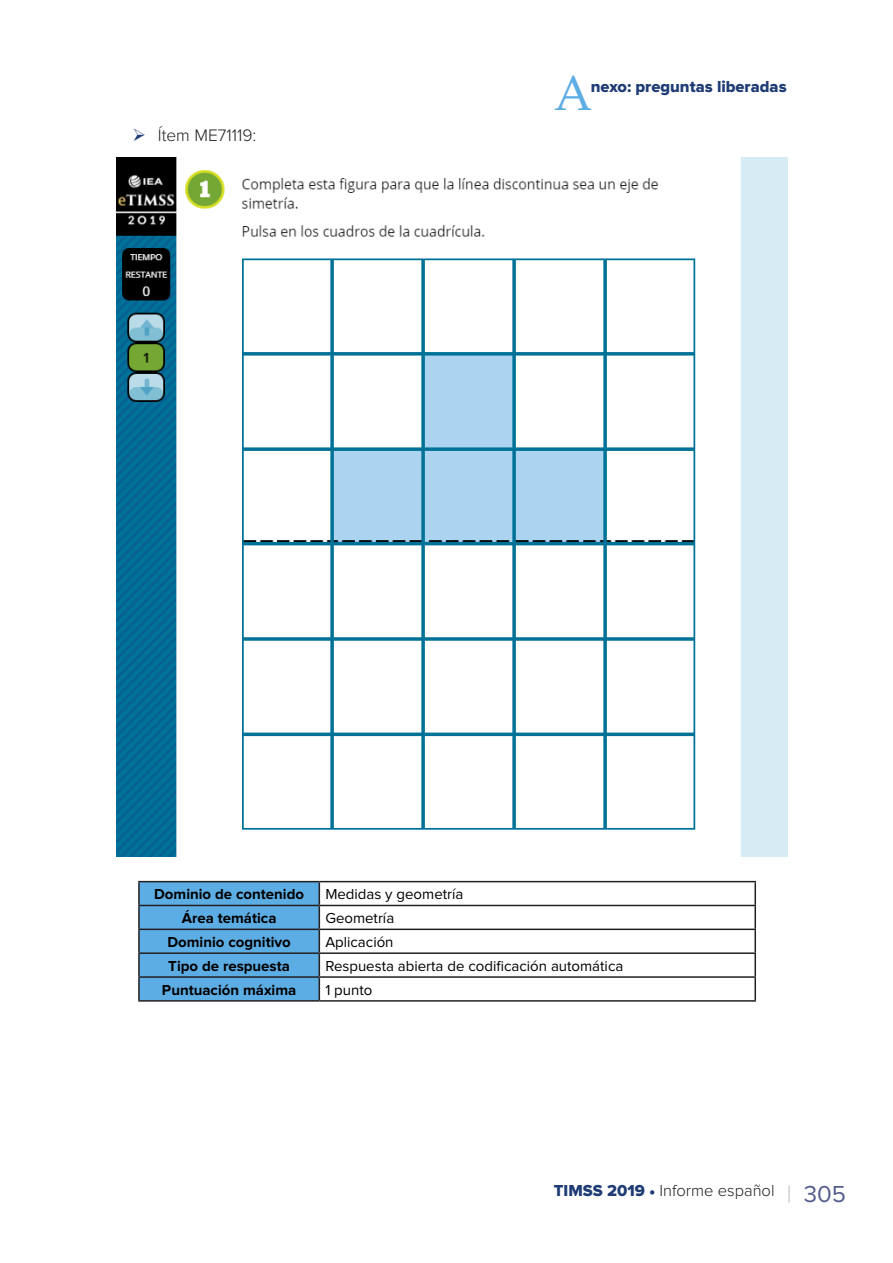
<style>
.page{position:relative;width:893px;height:1263px;background:#fff}
.page>*{position:absolute;margin:0;border:0;box-sizing:border-box;transform-origin:0 0}
.t1{font:49.05px "Palatino Linotype";color:#5dade5}
.t2{font:300 17.25px "Proxima Nova";color:#231f20}
.t3{font:300 16.5px "Proxima Nova";color:#231f20}
.t4{font:16.5px "Proxima Nova Extrabld";color:#203c75}
.t5{font:15px "Proxima Nova";color:#000}
.t6{font:700 15px "Proxima Nova";color:#000}
.s1{font-family:"Proxima Nova Extrabld";font-weight:400;color:#203c75}
.s2{font-family:"Minion Pro";font-weight:400;color:#203c75}
.s3{font-weight:400;font-size:24px;color:#c7c8ca}
.s4{font-weight:400;font-size:24px;color:#555d8c}
</style>
<div class="page">
<img style="left:116px;top:157px;width:671px;height:700px">
<hr style="left:138px;top:881px;width:181px;height:1px;background:#231f20">
<hr style="left:138px;top:882px;width:2px;height:23px;background:#231f20">
<hr style="left:319px;top:881px;width:437px;height:1px;background:#231f20">
<hr style="left:754px;top:882px;width:2px;height:23px;background:#231f20">
<hr style="left:138px;top:905px;width:181px;height:1px;background:#231f20">
<hr style="left:138px;top:906px;width:2px;height:22px;background:#231f20">
<hr style="left:319px;top:905px;width:437px;height:1px;background:#231f20">
<hr style="left:754px;top:906px;width:2px;height:22px;background:#231f20">
<hr style="left:138px;top:928px;width:181px;height:2px;background:#231f20">
<hr style="left:138px;top:930px;width:2px;height:22px;background:#231f20">
<hr style="left:319px;top:928px;width:437px;height:2px;background:#231f20">
<hr style="left:754px;top:930px;width:2px;height:22px;background:#231f20">
<hr style="left:138px;top:952px;width:181px;height:2px;background:#231f20">
<hr style="left:138px;top:954px;width:2px;height:22px;background:#231f20">
<hr style="left:319px;top:952px;width:437px;height:2px;background:#231f20">
<hr style="left:754px;top:954px;width:2px;height:22px;background:#231f20">
<hr style="left:138px;top:976px;width:181px;height:2px;background:#231f20">
<hr style="left:138px;top:978px;width:2px;height:22px;background:#231f20">
<hr style="left:319px;top:976px;width:437px;height:2px;background:#231f20">
<svg style="left:139px;top:882px;width:181px;height:118px;background:#59a3d8"></svg>
<hr style="left:754px;top:978px;width:2px;height:22px;background:#231f20">
<hr style="left:138px;top:1000px;width:181px;height:2px;background:#231f20">
<hr style="left:319px;top:1000px;width:437px;height:2px;background:#231f20">
<p class="t2" style="left:158px;top:126px;width:100px">Ítem ME71119:</p>
<h1 class="t1" style="left:554px;top:59px;width:40px">A</h1>
<p class="t4" style="left:591px;top:79px;width:197px">nexo: preguntas liberadas</p>
<p class="t6" style="left:154px;top:888px;width:151px">Dominio de contenido</p>
<p class="t5" style="left:325px;top:888px;width:140px">Medidas y geometría</p>
<p class="t6" style="left:182px;top:911px;width:96px">Área temática</p>
<p class="t5" style="left:325px;top:911px;width:70px">Geometría</p>
<p class="t6" style="left:167px;top:935px;width:125px">Dominio cognitivo</p>
<p class="t5" style="left:325px;top:935px;width:70px">Aplicación</p>
<p class="t6" style="left:168px;top:959px;width:123px">Tipo de respuesta</p>
<p class="t5" style="left:325px;top:959px;width:300px">Respuesta abierta de codificación automática</p>
<p class="t6" style="left:162px;top:983px;width:136px">Puntuación máxima</p>
<p class="t5" style="left:325px;top:983px;width:49px">1 punto</p>
<p class="t3" style="left:554px;top:1181px;width:294px"><span class="s1">TIMSS 2019</span> <span class="s2">•</span> Informe español <span class="s3">|</span> <span class="s4">305</span></p>
</div>
